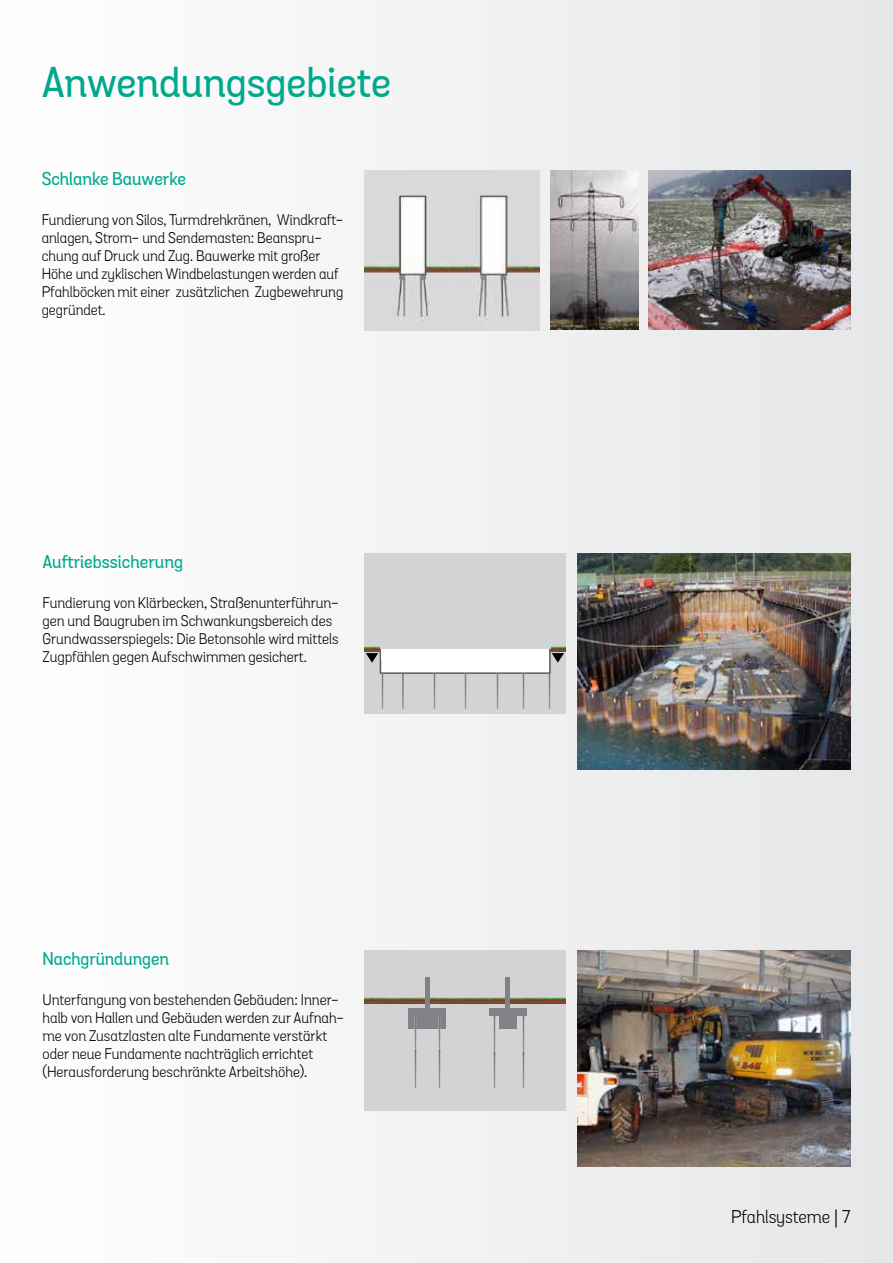
<style>
.page{position:relative;width:893px;height:1263px;background:#fff}
.page>*{position:absolute;margin:0;border:0;box-sizing:border-box;transform-origin:0 0}
.t1{font:42px "Grota Sans Alt Medium 35418";color:#00a88e}
.t2{font:18px "Grota Sans Alt Medium 35418";color:#00a88e}
.t3{font:18px "Grota Sans Alt Book 67682";color:#000}
.t4{font:15px/18px "Grota Sans Alt Book 67682";color:#000}
.s1{font-family:"Minion Pro"}
</style>
<div class="page">
<div style="left:0;top:0;width:893px;height:1263px;background:linear-gradient(to right,#fff,#e5e6e7)"></div>
<img style="left:648px;top:170px;width:202px;height:160px">
<img style="left:578px;top:554px;width:272px;height:216px">
<img style="left:364px;top:170px;width:175px;height:160px">
<div style="left:364px;top:554px;width:202px;height:160px;background:#d1d3d4"></div>
<img style="left:364px;top:646px;width:16px;height:6px">
<img style="left:551px;top:646px;width:15px;height:6px">
<div style="left:380px;top:649px;width:170px;height:24px;background:#fff"></div>
<div style="left:380px;top:648px;width:171px;height:26px;border:2px solid #58595b"></div>
<img style="left:381px;top:674px;width:3px;height:34px">
<img style="left:548px;top:674px;width:3px;height:34px">
<div style="left:381px;top:648px;width:168px;height:12px;background:#fff"></div>
<img style="left:464px;top:674px;width:3px;height:34px">
<img style="left:402px;top:674px;width:2px;height:34px">
<img style="left:433px;top:674px;width:3px;height:34px">
<img style="left:496px;top:674px;width:2px;height:34px">
<img style="left:522px;top:674px;width:3px;height:34px">
<svg style="left:366px;top:653px;width:12px;height:10px"></svg>
<svg style="left:552px;top:653px;width:12px;height:10px"></svg>
<div style="left:364px;top:951px;width:202px;height:160px;background:#d1d3d4"></div>
<img style="left:364px;top:992px;width:120px;height:11px">
<img style="left:484px;top:997px;width:60px;height:6px">
<img style="left:544px;top:997px;width:22px;height:6px">
<div style="left:408px;top:1008px;width:38px;height:20px;background:#808285"></div>
<hr style="left:425px;top:977px;width:4px;height:31px;background:#808285">
<img style="left:412px;top:1014px;width:4px;height:36px">
<img style="left:414px;top:1050px;width:2px;height:38px">
<img style="left:436px;top:1014px;width:5px;height:36px">
<img style="left:438px;top:1050px;width:3px;height:38px">
<div style="left:499px;top:1008px;width:18px;height:20px;background:#808285"></div>
<div style="left:505px;top:977px;width:5px;height:31px;background:#808285"></div>
<div style="left:489px;top:1008px;width:10px;height:8px;background:#808285"></div>
<div style="left:517px;top:1008px;width:9px;height:8px;background:#808285"></div>
<img style="left:493px;top:1016px;width:2px;height:34px">
<img style="left:493px;top:1050px;width:2px;height:38px">
<img style="left:522px;top:1016px;width:3px;height:34px">
<img style="left:522px;top:1050px;width:3px;height:38px">
<img style="left:550px;top:170px;width:89px;height:160px">
<img style="left:578px;top:951px;width:272px;height:216px">
<h1 class="t1" style="left:42px;top:57px;width:351px">Anwendungsgebiete</h1>
<p class="t2" style="left:42px;top:168px;width:146px">Schlanke Bauwerke</p>
<p class="t4" style="left:42px;top:211px;width:303px">Fundierung von Silos, Turmdrehkränen, Windkraft&shy;anlagen, Strom- und Sendemasten: Beanspru&shy;chung auf Druck und Zug. Bauwerke mit großer Höhe und zyklischen Windbelastungen werden auf Pfahlböcken mit einer zusätzlichen Zugbewehrung gegründet.</p>
<p class="t2" style="left:43px;top:550px;width:142px">Auftriebssicherung</p>
<p class="t4" style="left:43px;top:594px;width:298px">Fundierung von Klärbecken, Straßenunterführun&shy;gen und Baugruben im Schwankungsbereich des Grundwasserspiegels: Die Betonsohle wird mittels Zugpfählen gegen Aufschwimmen gesichert.</p>
<p class="t2" style="left:43px;top:947px;width:128px">Nachgründungen</p>
<p class="t4" style="left:43px;top:991px;width:303px">Unterfangung von bestehenden Gebäuden: Inner&shy;halb von Hallen und Gebäuden werden zur Aufnah&shy;me von Zusatzlasten alte Fundamente verstärkt oder neue Fundamente nachträglich errichtet (Herausforderung beschränkte Arbeitshöhe).</p>
<p class="t3" style="left:731px;top:1206px;width:121px">Pfahlsysteme <span class="s1">|</span> 7</p>
</div>
